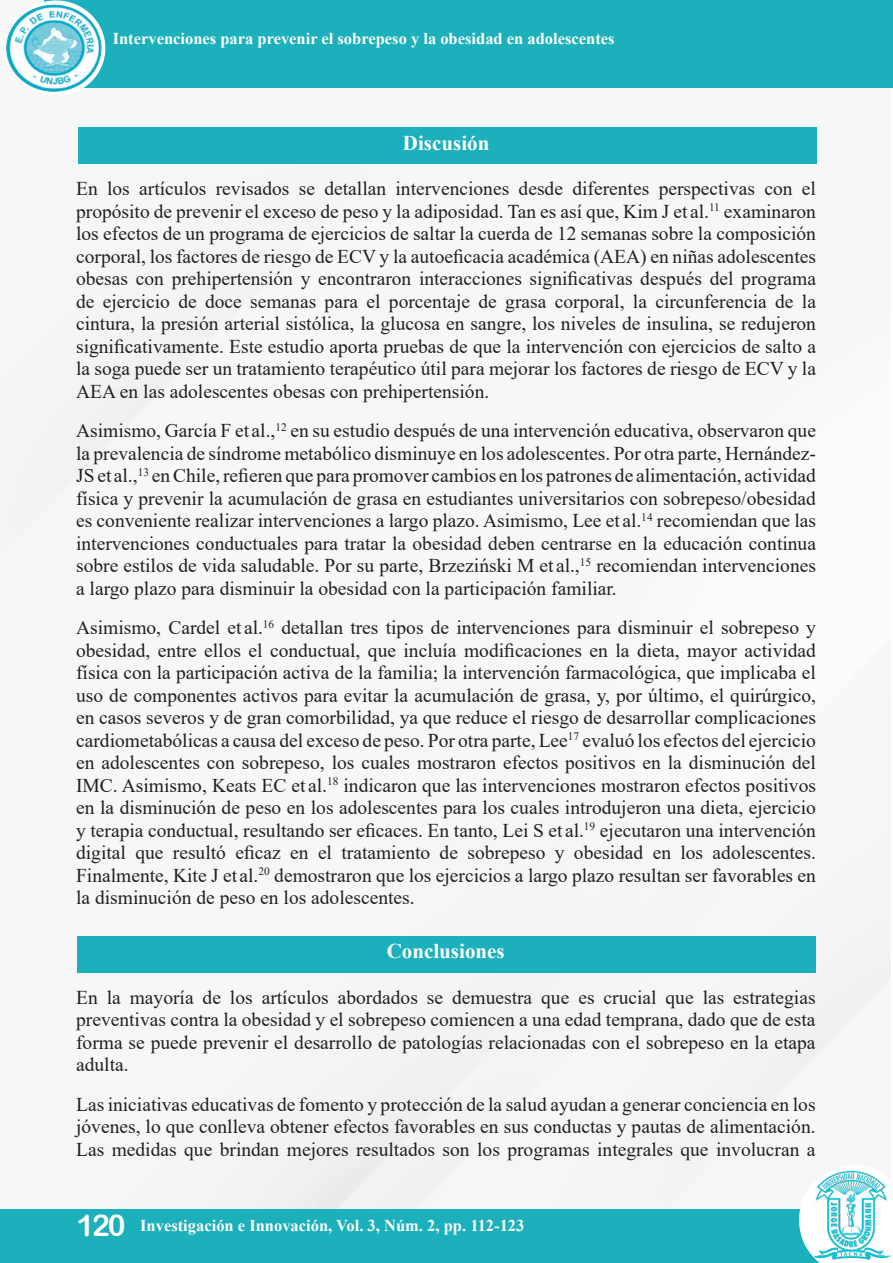
<style>
.page{position:relative;width:893px;height:1263px;background:#fff}
.page>*{position:absolute;margin:0;border:0;box-sizing:border-box;transform-origin:0 0}
.t1{font:700 21px "Times New Roman";color:#fff}
.t2{font:19.5px/22.5px "Times New Roman";color:#231f20;text-align:justify}
.t3{font:700 16.5px "Times New Roman";color:#fff}
.s1{font-family:"Arial Rounded MT Bold";font-weight:400;font-size:30px}
</style>
<div class="page">
<img style="left:0;top:40px;width:891px;height:1169px">
<div style="left:0;top:1209px;width:870px;height:54px;background:#1cb0bd"></div>
<svg style="left:799px;top:1165px;width:92px;height:87px"></svg>
<div style="left:44px;top:0;width:848px;height:88px;background:#1cb0bd"></div>
<svg style="left:7px;top:0;width:98px;height:96px"></svg>
<img style="left:7px;top:5px;width:94px;height:86px">
<img style="left:809px;top:1168px;width:82px;height:95px">
<div style="left:78px;top:128px;width:738px;height:36px;background:#1cb0bd"></div>
<div style="left:77px;top:936px;width:739px;height:36px;background:#1cb0bd"></div>
<p class="t3" style="left:113px;top:27px;width:503px">Intervenciones para prevenir el sobrepeso y la obesidad en adolescentes</p>
<p class="t1" style="left:403px;top:128px;width:88px">Discusión</p>
<p class="t2" style="left:76px;top:177px;width:741px">En los artículos revisados se detallan intervenciones desde diferentes perspectivas con el propósito de prevenir el exceso de peso y la adiposidad. Tan es así que, Kim J et al.<sup>11</sup> examinaron los efectos de un programa de ejercicios de saltar la cuerda de 12 semanas sobre la composición corporal, los factores de riesgo de ECV y la autoeficacia académica (AEA) en niñas adolescentes obesas con prehipertensión y encontraron interacciones significativas después del programa de ejercicio de doce semanas para el porcentaje de grasa corporal, la circunferencia de la cintura, la presión arterial sistólica, la glucosa en sangre, los niveles de insulina, se redujeron significativamente. Este estudio aporta pruebas de que la intervención con ejercicios de salto a la soga puede ser un tratamiento terapéutico útil para mejorar los factores de riesgo de ECV y la AEA en las adolescentes obesas con prehipertensión.</p>
<p class="t2" style="left:76px;top:419px;width:741px">Asimismo, García F et al.,<sup>12</sup> en su estudio después de una intervención educativa, observaron que la prevalencia de síndrome metabólico disminuye en los adolescentes. Por otra parte, Hernández-JS et al.,<sup>13</sup> en Chile, refieren que para promover cambios en los patrones de alimentación, actividad física y prevenir la acumulación de grasa en estudiantes universitarios con sobrepeso/obesidad es conveniente realizar intervenciones a largo plazo. Asimismo, Lee et al.<sup>14</sup> recomiendan que las intervenciones conductuales para tratar la obesidad deben centrarse en la educación continua sobre estilos de vida saludable. Por su parte, Brzeziński M et al.,<sup>15</sup> recomiendan intervenciones a largo plazo para disminuir la obesidad con la participación familiar.</p>
<p class="t2" style="left:76px;top:616px;width:741px">Asimismo, Cardel et al.<sup>16</sup> detallan tres tipos de intervenciones para disminuir el sobrepeso y obesidad, entre ellos el conductual, que incluía modificaciones en la dieta, mayor actividad física con la participación activa de la familia; la intervención farmacológica, que implicaba el uso de componentes activos para evitar la acumulación de grasa, y, por último, el quirúrgico, en casos severos y de gran comorbilidad, ya que reduce el riesgo de desarrollar complicaciones cardiometabólicas a causa del exceso de peso. Por otra parte, Lee<sup>17</sup> evaluó los efectos del ejercicio en adolescentes con sobrepeso, los cuales mostraron efectos positivos en la disminución del IMC. Asimismo, Keats EC et al.<sup>18</sup> indicaron que las intervenciones mostraron efectos positivos en la disminución de peso en los adolescentes para los cuales introdujeron una dieta, ejercicio y terapia conductual, resultando ser eficaces. En tanto, Lei S et al.<sup>19</sup> ejecutaron una intervención digital que resultó eficaz en el tratamiento de sobrepeso y obesidad en los adolescentes.<br>Finalmente, Kite J et al.<sup>20</sup> demostraron que los ejercicios a largo plazo resultan ser favorables en la disminución de peso en los adolescentes.</p>
<p class="t1" style="left:387px;top:936px;width:119px">Conclusiones</p>
<p class="t2" style="left:76px;top:985px;width:741px">En la mayoría de los artículos abordados se demuestra que es crucial que las estrategias preventivas contra la obesidad y el sobrepeso comiencen a una edad temprana, dado que de esta forma se puede prevenir el desarrollo de patologías relacionadas con el sobrepeso en la etapa adulta.</p>
<p class="t2" style="left:76px;top:1092px;width:741px">Las iniciativas educativas de fomento y protección de la salud ayudan a generar conciencia en los jóvenes, lo que conlleva obtener efectos favorables en sus conductas y pautas de alimentación.<br>Las medidas que brindan mejores resultados son los programas integrales que involucran a</p>
<p class="t3" style="left:76px;top:1214px;width:449px"><span class="s1">120</span> Investigación e Innovación, Vol. 3, Núm. 2, pp. 112-123</p>
</div>
